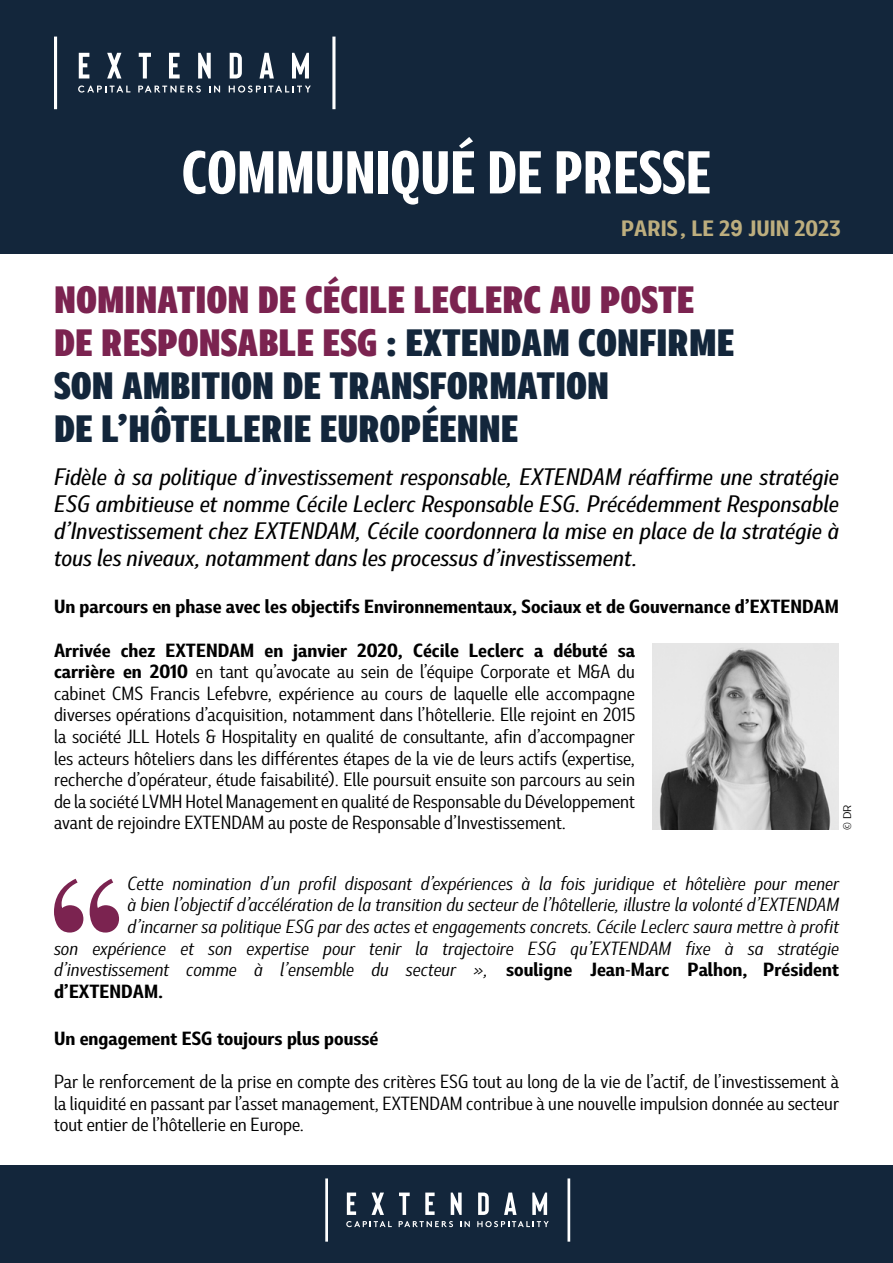
<style>
.page{position:relative;width:893px;height:1263px;background:#fff}
.page>*{position:absolute;margin:0;border:0;box-sizing:border-box;transform-origin:0 0}
.t1{font:700 condensed 57px "Marble Display";color:#fff}
.t2{font:800 condensed 36px/43.2px "Marble Display";color:#13263b}
.t3{font:italic 500 22.5px/27px "Marble Display";color:#000;text-align:justify}
.t4{font:700 21px "Marble Display";color:#bdae7e}
.t5{font:18px/21.6px "Marble Display";color:#000;text-align:justify}
.t6{font:italic 18px "Marble Display";color:#000}
.t7{font:700 18px "Marble Display";color:#000}
.t8{font:expanded 10.5px "Marble Display";color:#000}
.s1{font-family:"Arial";font-size:22.5px}
.s2{color:#7b2350}
.s3{font-weight:700}
.s4{font-weight:700;font-style:normal}
</style>
<div class="page">
<div style="left:0;top:0;width:893px;height:253px;background:#13263b"></div>
<hr style="left:332px;top:37px;width:3px;height:72px;background:#fff">
<hr style="left:54px;top:37px;width:3px;height:72px;background:#fff">
<svg style="left:79px;top:53px;width:10px;height:26px"></svg>
<svg style="left:107px;top:53px;width:14px;height:26px"></svg>
<svg style="left:139px;top:53px;width:12px;height:26px"></svg>
<svg style="left:169px;top:53px;width:11px;height:26px"></svg>
<svg style="left:198px;top:53px;width:13px;height:26px"></svg>
<svg style="left:230px;top:53px;width:12px;height:26px"></svg>
<svg style="left:259px;top:53px;width:15px;height:26px"></svg>
<svg style="left:292px;top:53px;width:17px;height:26px"></svg>
<svg style="left:78px;top:85px;width:52px;height:8px"></svg>
<svg style="left:138px;top:85px;width:63px;height:8px"></svg>
<svg style="left:209px;top:86px;width:11px;height:6px"></svg>
<svg style="left:229px;top:85px;width:82px;height:8px"></svg>
<svg style="left:54px;top:879px;width:65px;height:53px"></svg>
<div style="left:0;top:1165px;width:893px;height:98px;background:#13263b"></div>
<hr style="left:567px;top:1178px;width:3px;height:63px;background:#fff">
<hr style="left:325px;top:1178px;width:3px;height:63px;background:#fff">
<svg style="left:347px;top:1192px;width:9px;height:23px"></svg>
<svg style="left:372px;top:1192px;width:12px;height:23px"></svg>
<svg style="left:399px;top:1192px;width:11px;height:23px"></svg>
<svg style="left:425px;top:1192px;width:10px;height:23px"></svg>
<svg style="left:451px;top:1192px;width:11px;height:23px"></svg>
<svg style="left:478px;top:1192px;width:11px;height:23px"></svg>
<svg style="left:504px;top:1192px;width:13px;height:23px"></svg>
<svg style="left:532px;top:1192px;width:15px;height:23px"></svg>
<svg style="left:346px;top:1221px;width:46px;height:6px"></svg>
<svg style="left:399px;top:1221px;width:54px;height:6px"></svg>
<svg style="left:460px;top:1221px;width:10px;height:6px"></svg>
<svg style="left:477px;top:1221px;width:72px;height:6px"></svg>
<img style="left:652px;top:643px;width:187px;height:187px">
<h1 class="t1" style="left:182px;top:123px;width:531px">COMMUNIQUÉ DE PRESSE</h1>
<p class="t4" style="left:621px;top:210px;width:221px">PARIS , LE 2<span class="s1">9</span> JUIN 2023</p>
<h2 class="t2" style="left:54px;top:274px;width:682px"><span class="s2">NOMINATION DE CÉCILE LECLERC AU POSTE DE RESPONSABLE ESG</span> : EXTENDAM CONFIRME SON AMBITION DE TRANSFORMATION<br>DE L’HÔTELLERIE EUROPÉENNE</h2>
<p class="t3" style="left:54px;top:461px;width:787px">Fidèle à sa politique d’investissement responsable, EXTENDAM réaffirme une stratégie ESG ambitieuse et nomme Cécile Leclerc Responsable ESG. Précédemment Responsable d’Investissement chez EXTENDAM, Cécile coordonnera la mise en place de la stratégie à tous les niveaux, notamment dans les processus d’investissement.</p>
<p class="t7" style="left:54px;top:591px;width:786px">Un parcours en phase avec les objectifs Environnementaux, Sociaux et de Gouvernance d’EXTENDAM</p>
<p class="t5" style="left:54px;top:638px;width:583px"><span class="s3">Arrivée chez EXTENDAM en janvier 2020, Cécile Leclerc a débuté sa carrière en 2010</span> en tant qu’avocate au sein de l’équipe Corporate et M&amp;A du cabinet CMS Francis Lefebvre, expérience au cours de laquelle elle accompagne diverses opérations d’acquisition, notamment dans l’hôtellerie. Elle rejoint en 2015 la société JLL Hotels &amp; Hospitality en qualité de consultante, afin d’accompagner les acteurs hôteliers dans les différentes étapes de la vie de leurs actifs (expertise, recherche d’opérateur, étude faisabilité). Elle poursuit ensuite son parcours au sein de la société LVMH Hotel Management en qualité de Responsable du Développement avant de rejoindre EXTENDAM au poste de Responsable d’Investissement.</p>
<p class="t8" style="left:839px;top:830px;width:27px;rotate:-90deg">© DR</p>
<p class="t6" style="left:128px;top:869px;width:713px">Cette nomination d’un profil disposant d’expériences à la fois juridique et hôtelière pour mener</p>
<p class="t6" style="left:128px;top:890px;width:713px">à bien l’objectif d’accélération de la transition du secteur de l’hôtellerie, illustre la volonté d’EXTENDAM</p>
<p class="t6" style="left:128px;top:912px;width:713px">d’incarner sa politique ESG par des actes et engagements concrets. Cécile Leclerc saura mettre à profit</p>
<p class="t6" style="left:54px;top:934px;width:787px">son expérience et son expertise pour tenir la trajectoire ESG qu’EXTENDAM fixe à sa stratégie</p>
<p class="t6" style="left:54px;top:955px;width:787px">d’investissement comme à l’ensemble du secteur », <span class="s4">souligne Jean-Marc Palhon, Président</span></p>
<p class="t7" style="left:54px;top:976px;width:111px">d’EXTENDAM.</p>
<p class="t7" style="left:54px;top:1023px;width:326px">Un engagement ESG toujours plus poussé</p>
<p class="t5" style="left:54px;top:1069px;width:786px">Par le renforcement de la prise en compte des critères ESG tout au long de la vie de l’actif, de l’investissement à la liquidité en passant par l’asset management, EXTENDAM contribue à une nouvelle impulsion donnée au secteur tout entier de l’hôtellerie en Europe.</p>
</div>
